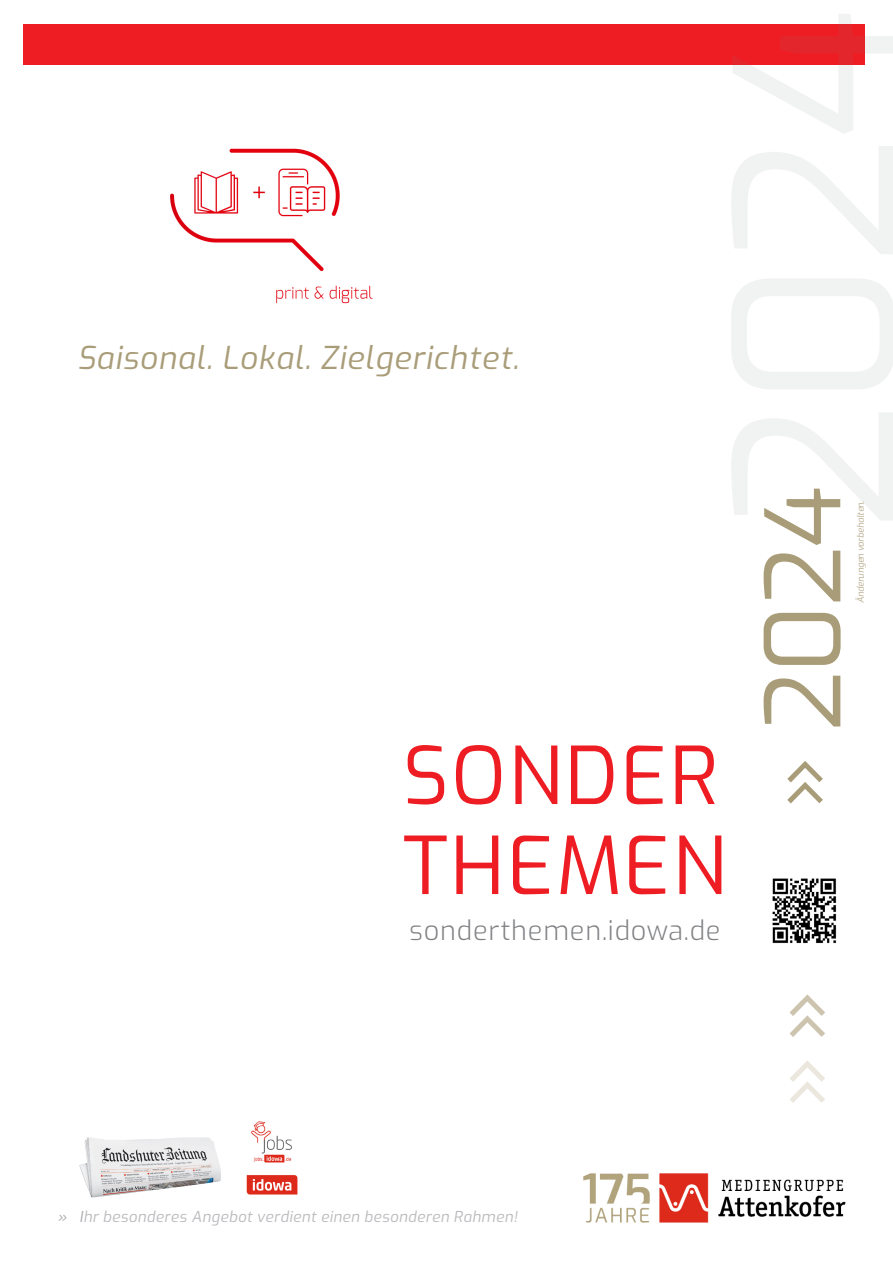
<style>
.page{position:relative;width:893px;height:1263px;background:#fff}
.page>*{position:absolute;margin:0;border:0;box-sizing:border-box;transform-origin:0 0}
.t1{font:103.5px "Exo";color:#a99d79}
.t2{font:84px "Exo";color:#ebe7de}
.t3{font:79.5px/90px "Exo";letter-spacing:.03em;color:#ee1d23}
.t4{font:italic 31.5px "Exo";letter-spacing:.03em;color:#a99d79}
.t5{font:300 27px "Exo";letter-spacing:.03em;color:#808285}
.t6{font:italic 15px "Exo";letter-spacing:.03em;color:#babbbe}
.t7{font:italic 9px "Exo";letter-spacing:-.01em;color:#b7ac8e}
.s1{font-size:84px}
.s2{color:#ccc4ae}
.s3{color:#a7a8ac}
</style>
<div class="page">
<div style="left:23px;top:24px;width:842px;height:40px;background:#ee1d23"></div>
<img style="left:583px;top:1173px;width:263px;height:50px">
<img style="left:170px;top:148px;width:203px;height:156px">
<img style="left:769px;top:875px;width:68px;height:69px">
<img style="left:79px;top:1137px;width:142px;height:61px">
<img style="left:251px;top:1121px;width:41px;height:42px">
<img style="left:246px;top:1175px;width:52px;height:20px">
<p class="t4" style="left:77px;top:334px;width:443px">Saisonal. Lokal. Zielgerichtet.</p>
<p class="t3" style="left:403px;top:726px;width:325px">SONDER<br>THEMEN</p>
<p class="t5" style="left:410px;top:911px;width:312px">sonderthemen.idowa.de</p>
<p class="t1" style="left:728px;top:808px;width:323px;rotate:-90deg"><span class="s1">»</span> 2024</p>
<p class="t7" style="left:854px;top:603px;width:104px;rotate:-90deg">Änderungen vorbehalten.</p>
<p class="t2" style="left:739px;top:1107px;width:119px;rotate:-90deg">»<span class="s2">»</span></p>
<p class="t6" style="left:58px;top:1206px;width:461px"><span class="s3">» I</span>hr besonderes Angebot verdient einen besonderen Rahmen!</p>
</div>
